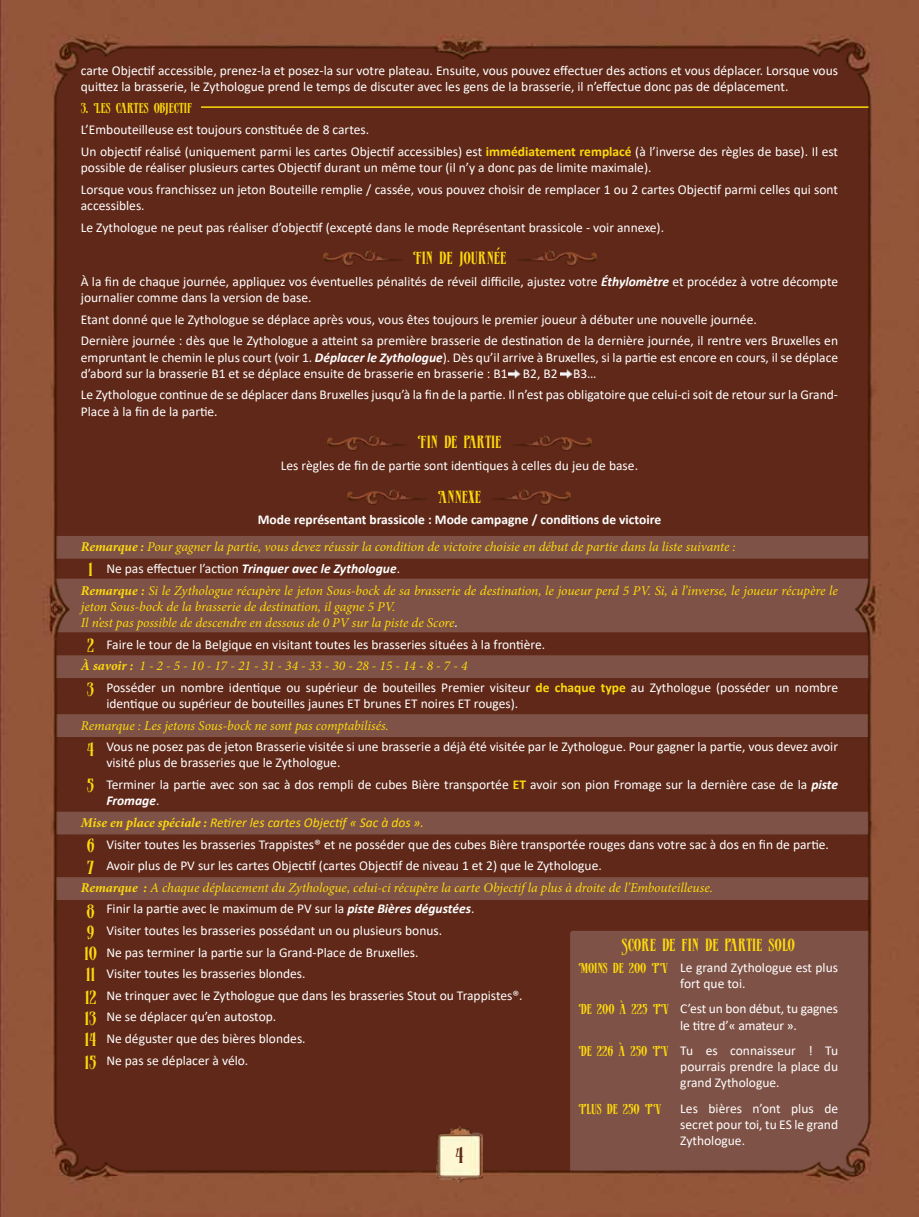
<style>
.page{position:relative;width:919px;height:1217px;background:#fff}
.page>*{position:absolute;margin:0;border:0;box-sizing:border-box;transform-origin:0 0}
.t1{font:21px "Verve";color:#5f2819}
.t2{font:18px/21.6px "Verve";color:#fdd90c}
.t3{font:16.5px "Verve";color:#fdd90c}
.t4{font:13.5px/16.2px "Calibri";color:#fff}
.t5{font:italic 13.5px/16.2px "Minion Pro";letter-spacing:-.005em;color:#fdd90c}
.t6{font:700 13.5px "Calibri";color:#fff}
.t7{font:13.5px "Verve";color:#fdd90c}
.t8{font:italic 700 13.5px "Calibri";color:#fff}
.t9{font:13.5px "Verve";letter-spacing:-.02em;color:#fdd90c}
.s1{font-weight:700;color:#fdd90c}
.s2{font-weight:700;font-style:italic}
.s3{font-weight:700}
.s4{font-weight:400;font-style:normal}
.s5{font-family:"Calibri";color:#fff}
.s6{font-family:"Minion Pro";font-weight:700;font-style:italic;color:#fdd90c}
.s7{font-style:italic;color:#fdd90c}
</style>
<div class="page">
<img style="left:0;top:0;width:918px;height:1216px">
<img style="left:436px;top:1125px;width:46px;height:56px">
<svg style="left:508px;top:369px;width:13px;height:9px"></svg>
<svg style="left:560px;top:369px;width:12px;height:9px"></svg>
<img style="left:323px;top:249px;width:80px;height:17px">
<img style="left:517px;top:249px;width:79px;height:17px">
<img style="left:327px;top:433px;width:80px;height:18px">
<img style="left:511px;top:433px;width:80px;height:18px">
<img style="left:348px;top:487px;width:79px;height:18px">
<img style="left:490px;top:487px;width:80px;height:18px">
<hr style="left:918px;top:0;width:1px;height:1216px;background:#5f2819">
<p class="t4" style="left:81px;top:62px;width:758px">carte Objectif accessible, prenez-la et posez-la sur votre plateau. Ensuite, vous pouvez effectuer des actions et vous déplacer. Lorsque vous quittez la brasserie, le Zythologue prend le temps de discuter avec les gens de la brasserie, il n’effectue donc pas de déplacement.</p>
<p class="t7" style="left:81px;top:99px;width:113px">3. LES CARTES OBJECTIF</p>
<p class="t4" style="left:81px;top:119px;width:758px;line-height:21.6px">L’Embouteilleuse est toujours constituée de 8 cartes.<br>Un objectif réalisé (uniquement parmi les cartes Objectif accessibles) est <span class="s1">immédiatement remplacé</span> (à l’inverse des règles de base). Il est</p>
<p class="t4" style="left:81px;top:156px;width:758px;line-height:21.6px">possible de réaliser plusieurs cartes Objectif durant un même tour (il n’y a donc pas de limite maximale).<br>Lorsque vous franchissez un jeton Bouteille remplie / cassée, vous pouvez choisir de remplacer 1 ou 2 cartes Objectif parmi celles qui sont</p>
<p class="t4" style="left:81px;top:194px;width:584px;line-height:21.6px">accessibles.<br>Le Zythologue ne peut pas réaliser d’objectif (excepté dans le mode Représentant brassicole - voir annexe).</p>
<p class="t3" style="left:412px;top:247px;width:95px">FIN DE JOURNÉE</p>
<p class="t4" style="left:81px;top:273px;width:758px">À la fin de chaque journée, appliquez vos éventuelles pénalités de réveil difficile, ajustez votre <span class="s2">Éthylomètre</span> et procédez à votre décompte journalier comme dans la version de base.</p>
<p class="t4" style="left:81px;top:308px;width:758px;line-height:21.6px">Etant donné que le Zythologue se déplace après vous, vous êtes toujours le premier joueur à débuter une nouvelle journée.<br>Dernière journée : dès que le Zythologue a atteint sa première brasserie de destination de la dernière journée, il rentre vers Bruxelles en</p>
<p class="t4" style="left:81px;top:348px;width:758px">empruntant le chemin le plus court (voir 1. <span class="s2">Déplacer le Zythologue</span>). Dès qu’il arrive à Bruxelles, si la partie est encore en cours, il se déplace d’abord sur la brasserie B1 et se déplace ensuite de brasserie en brasserie : B1 B2, B2 B3…</p>
<p class="t4" style="left:81px;top:386px;width:758px">Le Zythologue continue de se déplacer dans Bruxelles jusqu’à la fin de la partie. Il n’est pas obligatoire que celui-ci soit de retour sur la Grand-<br>Place à la fin de la partie.</p>
<p class="t3" style="left:417px;top:431px;width:85px">FIN DE PARTIE</p>
<p class="t4" style="left:281px;top:457px;width:358px">Les règles de fin de partie sont identiques à celles du jeu de base.</p>
<p class="t3" style="left:438px;top:486px;width:45px">ANNEXE</p>
<p class="t6" style="left:258px;top:510px;width:405px">Mode représentant brassicole : Mode campagne / conditions de victoire</p>
<p class="t5" style="left:81px;top:538px;width:656px"><span class="s3">Remarque :</span> Pour gagner la partie, vous devez réussir la condition de victoire choisie en début de partie dans la liste suivante :</p>
<p class="t8" style="left:106px;top:558px;width:295px"><span class="s4">Ne pas effectuer l’action</span> Trinquer avec le Zythologue<span class="s4">.</span></p>
<p class="t5" style="left:81px;top:582px;width:758px"><span class="s3">Remarque :</span> Si le Zythologue récupère le jeton Sous-bock de sa brasserie de destination, le joueur perd 5 PV. Si, à l’inverse, le joueur récupère le jeton Sous-bock de la brasserie de destination, il gagne 5 PV.<br>Il n’est pas possible de descendre en dessous de 0 PV sur la piste de Score<span class="s5">.</span></p>
<p class="t4" style="left:106px;top:635px;width:440px">Faire le tour de la Belgique en visitant toutes les brasseries situées à la frontière.</p>
<p class="t5" style="left:81px;top:657px;width:388px"><span class="s3">à savoir :</span> 1 - 2 - 5 - 10 - 17 - 21 - 31 - 34 - 33 - 30 - 28 - 15 - 14 - 8 - 7 - 4</p>
<p class="t4" style="left:106px;top:678px;width:733px">Posséder un nombre identique ou supérieur de bouteilles Premier visiteur <span class="s1">de chaque type</span> au Zythologue (posséder un nombre identique ou supérieur de bouteilles jaunes ET brunes ET noires ET rouges).</p>
<p class="t5" style="left:81px;top:717px;width:309px">Remarque : Les jetons Sous-bock ne sont pas comptabilisés.</p>
<p class="t4" style="left:106px;top:738px;width:733px">Vous ne posez pas de jeton Brasserie visitée si une brasserie a déjà été visitée par le Zythologue. Pour gagner la partie, vous devez avoir visité plus de brasseries que le Zythologue.</p>
<p class="t4" style="left:106px;top:776px;width:733px">Terminer la partie avec son sac à dos rempli de cubes Bière transportée <span class="s1">ET</span> avoir son pion Fromage sur la dernière case de la <span class="s2">piste<br>Fromage</span>.</p>
<p class="t4" style="left:106px;top:811px;width:724px;line-height:21.6px;text-indent:-26px"><span class="s6">Mise en place spéciale :</span> <span class="s7">Retirer les cartes Objectif « Sac à dos ».<br></span>Visiter toutes les brasseries Trappistes® et ne posséder que des cubes Bière transportée rouges dans votre sac à dos en fin de partie.<br>Avoir plus de PV sur les cartes Objectif (cartes Objectif de niveau 1 et 2) que le Zythologue.</p>
<p class="t5" style="left:81px;top:879px;width:633px"><span class="s3">Remarque :</span> A chaque déplacement du Zythologue, celui-ci récupère la carte Objectif la plus à droite de l’Embouteilleuse.</p>
<p class="t4" style="left:106px;top:897px;width:418px;line-height:21.6px">Finir la partie avec le maximum de PV sur la <span class="s2">piste Bières dégustées</span>.<br>Visiter toutes les brasseries possédant un ou plusieurs bonus.<br>Ne pas terminer la partie sur la Grand-Place de Bruxelles.<br>Visiter toutes les brasseries blondes.<br>Ne trinquer avec le Zythologue que dans les brasseries Stout ou Trappistes®.<br>Ne se déplacer qu’en autostop.<br>Ne déguster que des bières blondes.<br>Ne pas se déplacer à vélo.</p>
<h2 class="t2" style="left:88px;top:559px;width:6px">1</h2>
<h2 class="t2" style="left:87px;top:636px;width:9px">2</h2>
<h2 class="t2" style="left:87px;top:679px;width:9px">3</h2>
<h2 class="t2" style="left:87px;top:731px;width:9px;line-height:36.8px">4<br>5</h2>
<h2 class="t2" style="left:87px;top:836px;width:9px">6<br>7</h2>
<h2 class="t2" style="left:84px;top:901px;width:14px">8<br>9<br>10<br>11<br>12<br>13<br>14<br>15</h2>
<p class="t3" style="left:621px;top:933px;width:175px">SCORE DE FIN DE PARTIE SOLO</p>
<p class="t7" style="left:578px;top:959px;width:91px">MOINS DE 200 PV</p>
<p class="t7" style="left:578px;top:1000px;width:92px">DE 200 À 225 PV</p>
<p class="t7" style="left:578px;top:1041px;width:92px">DE 226 À 250 PV</p>
<p class="t4" style="left:680px;top:958px;width:159px">Le grand Zythologue est plus fort que toi.</p>
<p class="t4" style="left:680px;top:1000px;width:159px">C’est un bon début, tu gagnes le titre d’« amateur ».</p>
<p class="t4" style="left:680px;top:1041px;width:159px;text-align:justify">Tu es connaisseur ! Tu pourrais prendre la place du grand Zythologue.</p>
<p class="t4" style="left:680px;top:1099px;width:159px;text-align:justify">Les bières n’ont plus de secret pour toi, tu ES le grand Zythologue.</p>
<p class="t9" style="left:578px;top:1099px;width:84px">PLUS DE 250 PV</p>
<h1 class="t1" style="left:455px;top:1141px;width:10px">4</h1>
</div>
